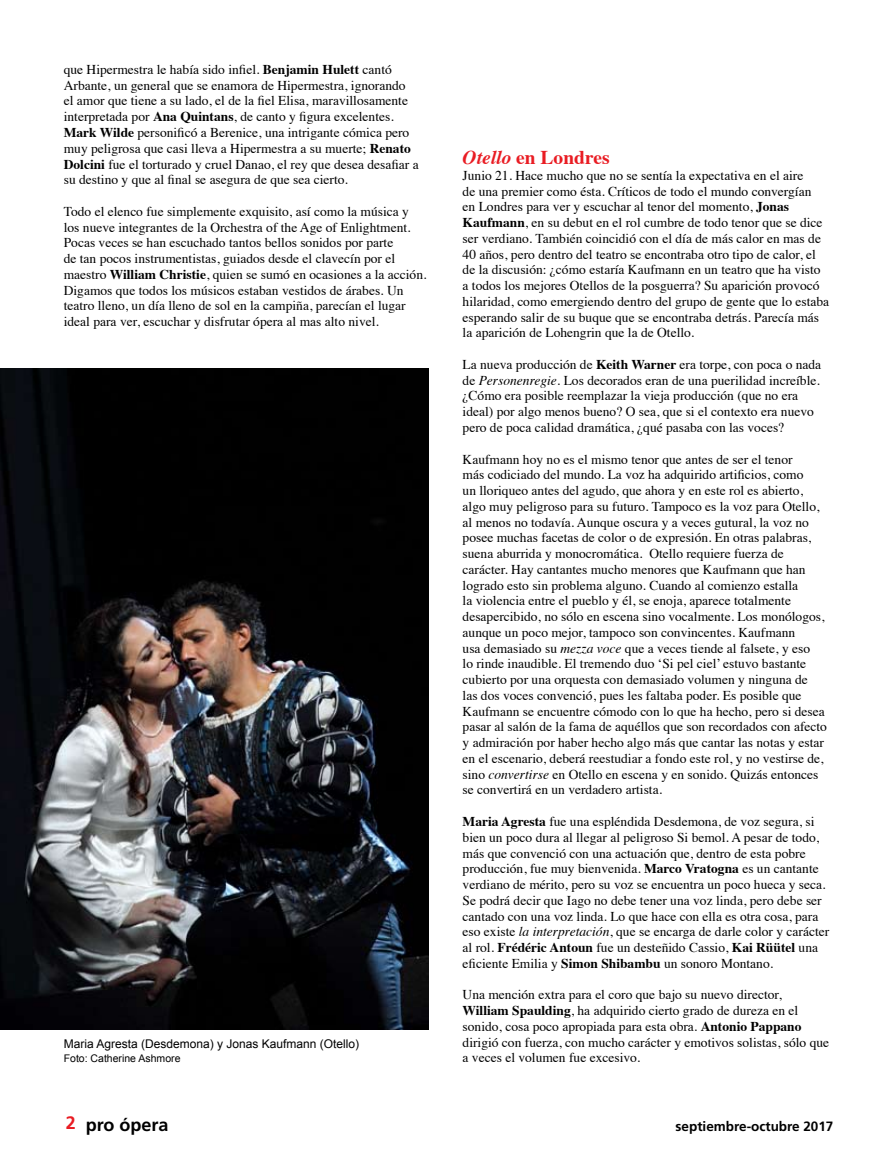
<style>
.page{position:relative;width:893px;height:1170px;background:#fff}
.page>*{position:absolute;margin:0;border:0;box-sizing:border-box;transform-origin:0 0}
.t1{font:700 19.5px "Times";color:#e91c23}
.t2{font:700 18px "Frutiger";color:#000}
.t3{font:13.5px/15.8px "Times";color:#000}
.t4{font:700 13.5px "Frutiger";color:#000}
.t5{font:12px "Arial";color:#000}
.t6{font:10.5px "Arial";color:#000}
.s1{font-weight:700}
.s2{font-style:italic}
</style>
<div class="page">
<img style="left:0;top:369px;width:428px;height:660px">
<p class="t3" style="left:64px;top:60px;width:357px">que Hipermestra le había sido infiel. <span class="s1">Benjamin Hulett</span> cantó Arbante, un general que se enamora de Hipermestra, ignorando el amor que tiene a su lado, el de la fiel Elisa, maravillosamente interpretada por <span class="s1">Ana Quintans</span>, de canto y figura excelentes.<br><span class="s1">Mark Wilde</span> personificó a Berenice, una intrigante cómica pero muy peligrosa que casi lleva a Hipermestra a su muerte; <span class="s1">Renato Dolcini</span> fue el torturado y cruel Danao, el rey que desea desafiar a su destino y que al final se asegura de que sea cierto.</p>
<p class="t3" style="left:64px;top:202px;width:364px">Todo el elenco fue simplemente exquisito, así como la música y los nueve integrantes de la Orchestra of the Age of Enlightment.<br>Pocas veces se han escuchado tantos bellos sonidos por parte<br>de tan pocos instrumentistas, guiados desde el clavecín por el maestro <span class="s1">William Christie</span>, quien se sumó en ocasiones a la acción.<br>Digamos que todos los músicos estaban vestidos de árabes. Un teatro lleno, un día lleno de sol en la campiña, parecían el lugar ideal para ver, escuchar y disfrutar ópera al mas alto nivel.</p>
<p class="t5" style="left:64px;top:1035px;width:297px">Maria Agresta (Desdemona) y Jonas Kaufmann (Otello)</p>
<p class="t6" style="left:64px;top:1051px;width:118px">Foto: Catherine Ashmore</p>
<h1 class="t1" style="left:463px;top:139px;width:149px"><span class="s2">Otello</span> en Londres</h1>
<p class="t3" style="left:463px;top:166px;width:368px">Junio 21. Hace mucho que no se sentía la expectativa en el aire<br>de una premier como ésta. Críticos de todo el mundo convergían<br>en Londres para ver y escuchar al tenor del momento, <span class="s1">Jonas Kaufmann</span>, en su debut en el rol cumbre de todo tenor que se dice ser verdiano. También coincidió con el día de más calor en mas de 40 años, pero dentro del teatro se encontraba otro tipo de calor, el de la discusión: ¿cómo estaría Kaufmann en un teatro que ha visto a todos los mejores Otellos de la posguerra? Su aparición provocó hilaridad, como emergiendo dentro del grupo de gente que lo estaba esperando salir de su buque que se encontraba detrás. Parecía más la aparición de Lohengrin que la de Otello.</p>
<p class="t3" style="left:463px;top:355px;width:360px">La nueva producción de <span class="s1">Keith Warner</span> era torpe, con poca o nada de <span class="s2">Personenregie</span>. Los decorados eran de una puerilidad increíble. ¿Cómo era posible reemplazar la vieja producción (que no era ideal) por algo menos bueno? O sea, que si el contexto era nuevo pero de poca calidad dramática, ¿qué pasaba con las voces?</p>
<p class="t3" style="left:463px;top:450px;width:366px">Kaufmann hoy no es el mismo tenor que antes de ser el tenor<br>más codiciado del mundo. La voz ha adquirido artificios, como<br>un lloriqueo antes del agudo, que ahora y en este rol es abierto, algo muy peligroso para su futuro. Tampoco es la voz para Otello, al menos no todavía. Aunque oscura y a veces gutural, la voz no posee muchas facetas de color o de expresión. En otras palabras, suena aburrida y monocromática. Otello requiere fuerza de carácter. Hay cantantes mucho menores que Kaufmann que han logrado esto sin problema alguno. Cuando al comienzo estalla<br>la violencia entre el pueblo y él, se enoja, aparece totalmente desapercibido, no sólo en escena sino vocalmente. Los monólogos, aunque un poco mejor, tampoco son convincentes. Kaufmann<br>usa demasiado su <span class="s2">mezza voce</span> que a veces tiende al falsete, y eso<br>lo rinde inaudible. El tremendo duo ‘Si pel ciel’ estuvo bastante cubierto por una orquesta con demasiado volumen y ninguna de<br>las dos voces convenció, pues les faltaba poder. Es posible que Kaufmann se encuentre cómodo con lo que ha hecho, pero si desea pasar al salón de la fama de aquéllos que son recordados con afecto y admiración por haber hecho algo más que cantar las notas y estar en el escenario, deberá reestudiar a fondo este rol, y no vestirse de, sino <span class="s2">convertirse</span> en Otello en escena y en sonido. Quizás entonces se convertirá en un verdadero artista.</p>
<p class="t3" style="left:463px;top:812px;width:368px"><span class="s1">Maria Agresta</span> fue una espléndida Desdemona, de voz segura, si bien un poco dura al llegar al peligroso Si bemol. A pesar de todo, más que convenció con una actuación que, dentro de esta pobre producción, fue muy bienvenida. <span class="s1">Marco Vratogna</span> es un cantante verdiano de mérito, pero su voz se encuentra un poco hueca y seca.<br>Se podrá decir que Iago no debe tener una voz linda, pero debe ser cantado con una voz linda. Lo que hace con ella es otra cosa, para eso existe <span class="s2">la interpretación</span>, que se encarga de darle color y carácter al rol. <span class="s1">Frédéric Antoun</span> fue un desteñido Cassio, <span class="s1">Kai Rüütel</span> una eficiente Emilia y <span class="s1">Simon Shibambu</span> un sonoro Montano.</p>
<p class="t3" style="left:463px;top:985px;width:368px">Una mención extra para el coro que bajo su nuevo director, <span class="s1">William Spaulding</span>, ha adquirido cierto grado de dureza en el sonido, cosa poco apropiada para esta obra. <span class="s1">Antonio Pappano </span>dirigió con fuerza, con mucho carácter y emotivos solistas, sólo que a veces el volumen fue excesivo.</p>
<h2 class="t2" style="left:86px;top:1114px;width:84px">pro ópera</h2>
<p class="t4" style="left:676px;top:1118px;width:159px">septiembre-octubre 201 7</p>
</div>
